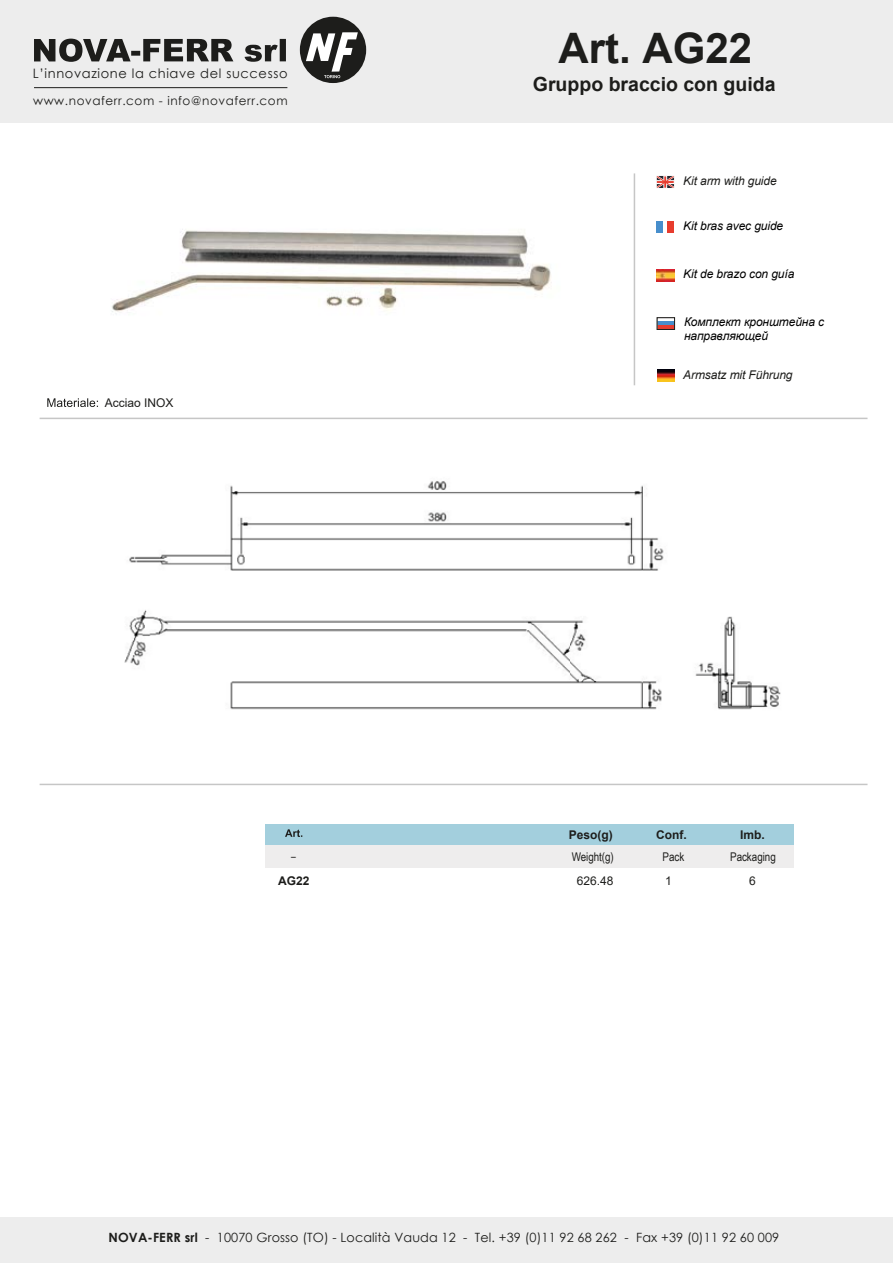
<style>
.page{position:relative;width:893px;height:1263px;background:#fff}
.page>*{position:absolute;margin:0;border:0;box-sizing:border-box;transform-origin:0 0}
.t1{font:700 42px "Arial";color:#1d1d1b}
.t2{font:700 19.5px "Arial";color:#1d1d1b}
.t3{font:12.9px "Century Gothic";letter-spacing:.05em;color:#1d1d1b}
.t4{font:12.75px "Century Gothic";letter-spacing:.01em;color:#1d1d1b}
.t5{font:italic 12px/14.4px "Arial";letter-spacing:-.01em;color:#000}
.t6{font:12px "Century Gothic";letter-spacing:.05em;color:#1d1d1b}
.t7{font:italic 12px "Arial";letter-spacing:-.01em;color:#1d1d1b}
.t8{font:12px "Arial Narrow";letter-spacing:-.005em;color:#1d1d1b}
.t9{font:700 12px "Arial";color:#1d1d1b}
.t10{font:12px "Arial";color:#1d1d1b}
.t11{font:10.5px "Arial Narrow";color:#1e1e1c}
.s1{font-weight:700}
</style>
<div class="page">
<img style="left:77px;top:229px;width:504px;height:189px">
<div style="left:266px;top:824px;width:603px;height:43px;background:#eeeded"></div>
<div style="left:266px;top:824px;width:603px;height:20px;background:#a3cfdd"></div>
<div style="left:0;top:1218px;width:893px;height:45px;background:#ededed"></div>
<hr style="left:634px;top:173px;width:1px;height:212px;background:#c6c6c6">
<div style="left:0;top:0;width:893px;height:123px;background:#ededed"></div>
<svg style="left:34px;top:39px;width:244px;height:23px"></svg>
<div style="left:280px;top:39px;width:6px;height:22px;background:#1d1d1b"></div>
<div style="left:300px;top:17px;width:66px;height:66px;background:#1d1d1b;border-radius:50%"></div>
<svg style="left:306px;top:32px;width:52px;height:46px"></svg>
<hr style="left:34px;top:87px;width:253px;height:1px;background:#1d1d1b">
<hr style="left:40px;top:784px;width:827px;height:1px;background:#c6c6c6">
<hr style="left:40px;top:418px;width:827px;height:1px;background:#c6c6c6">
<svg style="left:285px;top:829px;width:17px;height:8px"></svg>
<svg style="left:47px;top:398px;width:51px;height:9px"></svg>
<svg style="left:656px;top:176px;width:19px;height:12px"></svg>
<div style="left:656px;top:221px;width:7px;height:12px;background:#478ecc"></div>
<div style="left:667px;top:221px;width:7px;height:12px;background:#e73c2e"></div>
<img style="left:656px;top:269px;width:18px;height:12px">
<hr style="left:657px;top:321px;width:17px;height:4px;background:#478ecc">
<hr style="left:657px;top:325px;width:17px;height:4px;background:#e73c2e">
<img style="left:657px;top:370px;width:18px;height:12px">
<div style="left:794px;top:811px;width:80px;height:109px;background:#fff"></div>
<img style="left:124px;top:481px;width:657px;height:229px">
<p class="t3" style="left:33px;top:64px;width:256px">L’innovazione la chiave del successo</p>
<p class="t6" style="left:33px;top:92px;width:256px">www.novaferr.com - info@novaferr.com</p>
<p class="t10" style="left:105px;top:394px;width:70px">Acciao INOX</p>
<p class="t11" style="left:291px;top:848px;width:6px">–</p>
<h1 class="t1" style="left:558px;top:18px;width:195px">Art. AG22</h1>
<h2 class="t2" style="left:533px;top:70px;width:244px">Gruppo braccio con guida</h2>
<p class="t7" style="left:683px;top:173px;width:95px">Kit arm with guide</p>
<p class="t5" style="left:683px;top:218px;width:101px">Kit bras avec guide</p>
<p class="t5" style="left:683px;top:267px;width:113px">Kit de brazo con guía</p>
<p class="t5" style="left:684px;top:315px;width:142px">Комплект кронштейна с направляющей</p>
<p class="t7" style="left:683px;top:367px;width:111px">Armsatz mit Führung</p>
<p class="t9" style="left:569px;top:826px;width:46px">Peso(g)</p>
<p class="t9" style="left:656px;top:826px;width:32px">Conf.</p>
<p class="t9" style="left:740px;top:826px;width:26px">Imb.</p>
<p class="t8" style="left:663px;top:848px;width:23px">Pack</p>
<p class="t8" style="left:730px;top:848px;width:47px">Packaging</p>
<p class="t8" style="left:572px;top:848px;width:44px">Weight(g)</p>
<p class="t9" style="left:278px;top:872px;width:33px">AG22</p>
<p class="t10" style="left:577px;top:872px;width:38px">626.48</p>
<p class="t10" style="left:665px;top:872px;width:8px">1</p>
<p class="t10" style="left:749px;top:872px;width:8px">6</p>
<p class="t4" style="left:109px;top:1229px;width:672px"><span class="s1">NOVA-FERR srl</span> - 10070 Grosso (TO) - Località Vauda 12 - Tel. +39 (0)11 92 68 262 - Fax +39 (0)11 92 60 009</p>
</div>
